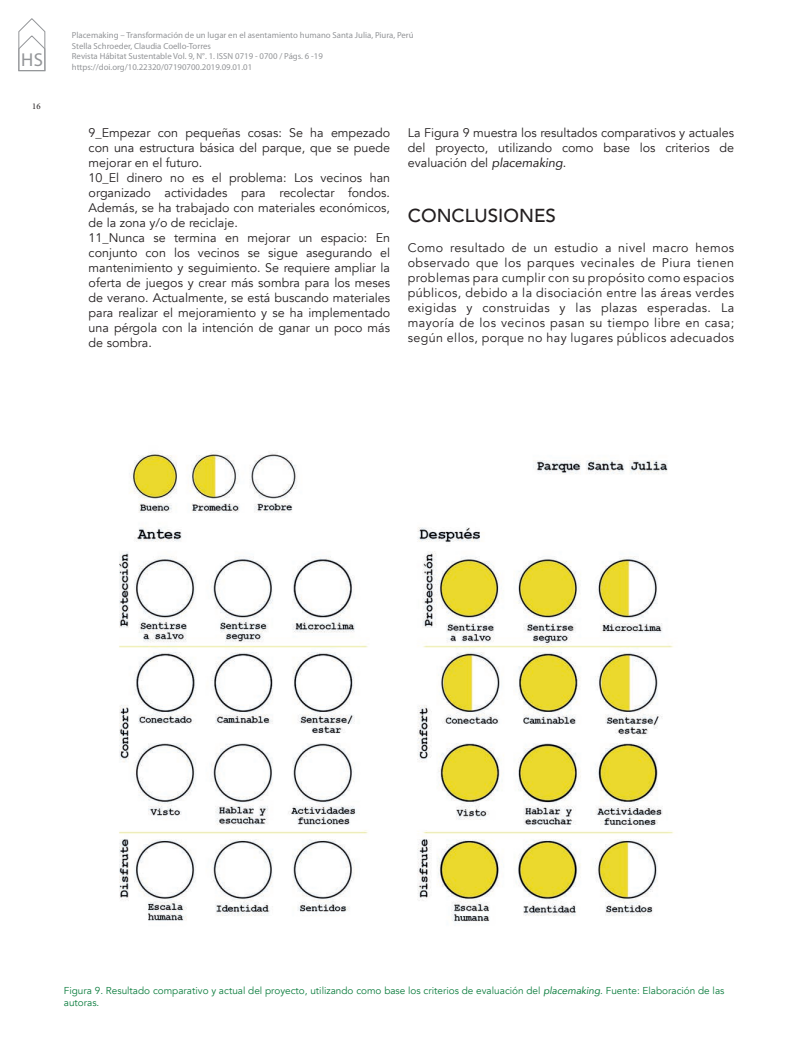
<style>
.page{position:relative;width:798px;height:1063px;background:#fff}
.page>*{position:absolute;margin:0;border:0;box-sizing:border-box;transform-origin:0 0}
.t1{font:500 18.75px "Avenir";color:#231f20}
.t2{font:18.75px "Myriad Pro";color:#939598}
.t3{font:12.5px/15px "Avenir";color:#231f20;text-align:justify}
.t4{font:10px/12px "Avenir";color:#0c7d3e}
.t5{font:8.75px/10.5px "Myriad Pro";color:#939598}
.t6{font:8.75px "Minion Pro";color:#231f20}
.s1{font-style:italic}
</style>
<div class="page">
<svg style="left:19px;top:18px;width:26px;height:53px"></svg>
<img style="left:119px;top:453px;width:555px;height:469px">
<h1 class="t2" style="left:21px;top:48px;width:24px">HS</h1>
<p class="t6" style="left:32px;top:101px;width:10px">16</p>
<p class="t5" style="left:72px;top:30px;width:343px">Placemaking – Transformación de un lugar en el asentamiento humano Santa Julia, Piura, Perú<br>Stella Schroeder, Claudia Coello-Torres<br>Revista Hábitat Sustentable Vol. 9, N°. 1. ISSN 0719 - 0700 / Págs. 6 -19</p>
<p class="t5" style="left:72px;top:62px;width:182px">https://doi.org/10.22320/07190700.2019.09.01.01</p>
<p class="t3" style="left:89px;top:125px;width:303px;text-align:left">9_Empezar con pequeñas cosas: Se ha empezado con una estructura básica del parque, que se puede mejorar en el futuro.<br>10_El dinero no es el problema: Los vecinos han organizado actividades para recolectar fondos.<br>Además, se ha trabajado con materiales económicos, de la zona y/o de reciclaje.<br>11_Nunca se termina en mejorar un espacio: En conjunto con los vecinos se sigue asegurando el mantenimiento y seguimiento. Se requiere ampliar la oferta de juegos y crear más sombra para los meses de verano. Actualmente, se está buscando materiales para realizar el mejoramiento y se ha implementado una pérgola con la intención de ganar un poco más de sombra.</p>
<p class="t3" style="left:407px;top:125px;width:327px">La Figura 9 muestra los resultados comparativos y actuales del proyecto, utilizando como base los criterios de evaluación del <span class="s1">placemaking</span>.</p>
<h1 class="t1" style="left:407px;top:199px;width:149px">CONCLUSIONES</h1>
<p class="t3" style="left:407px;top:240px;width:327px">Como resultado de un estudio a nivel macro hemos observado que los parques vecinales de Piura tienen problemas para cumplir con su propósito como espacios públicos, debido a la disociación entre las áreas verdes exigidas y construidas y las plazas esperadas. La mayoría de los vecinos pasan su tiempo libre en casa; según ellos, porque no hay lugares públicos adecuados</p>
<p class="t4" style="left:64px;top:985px;width:662px">Figura 9. Resultado comparativo y actual del proyecto, utilizando como base los criterios de evaluación del <span class="s1">placemaking</span>. Fuente: Elaboración de las autoras.</p>
</div>
